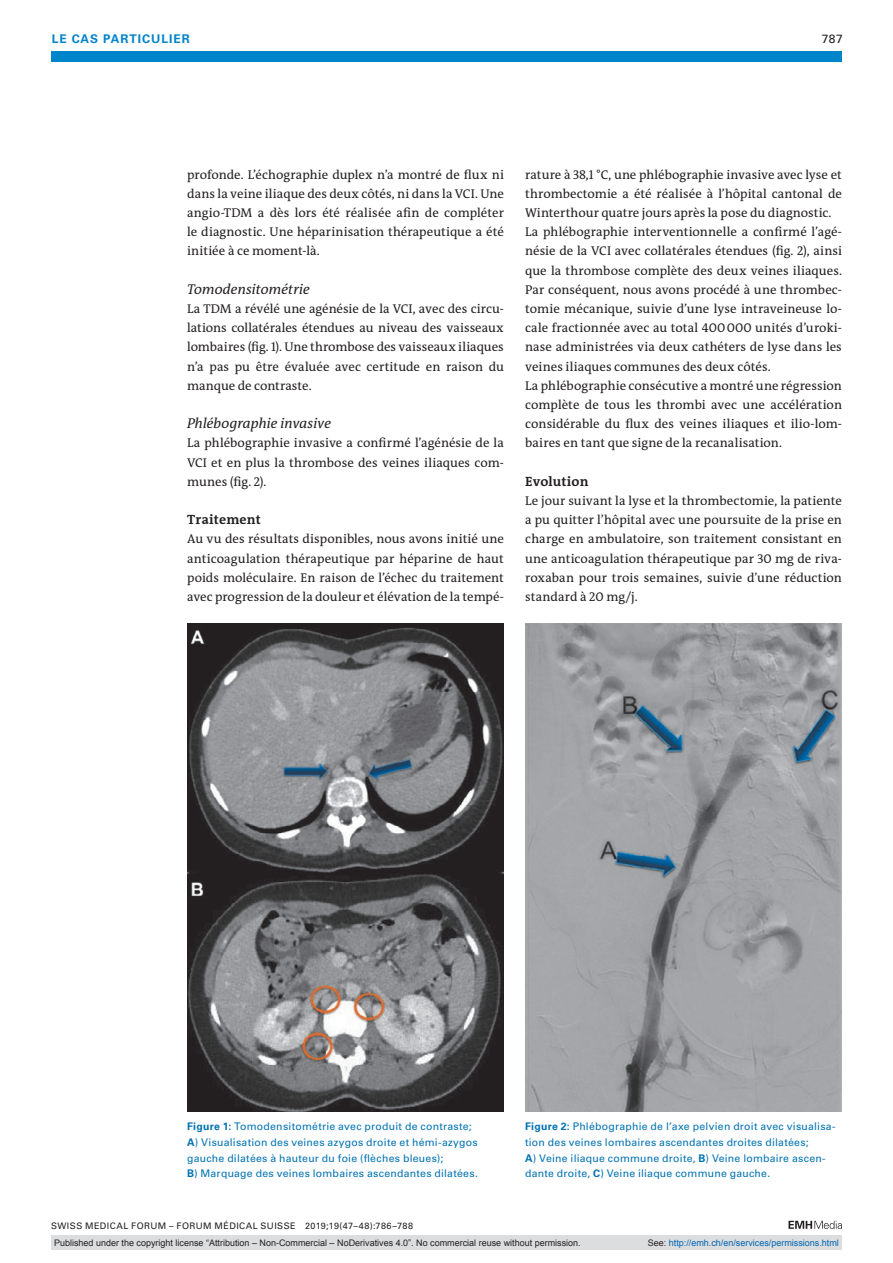
<style>
.page{position:relative;width:893px;height:1263px;background:#fff}
.page>*{position:absolute;margin:0;border:0;box-sizing:border-box;transform-origin:0 0}
.t1{font:italic 14.25px "The Antiqua B W5 Plain";letter-spacing:.005em;color:#231f20}
.t2{font:700 13.5px "The Antiqua B W7";letter-spacing:.01em;color:#231f20}
.t3{font:12.75px/19.2px "The Antiqua B W5 Plain";letter-spacing:.005em;color:#231f20;text-align:justify}
.t4{font:700 12px "Univers LT Std";color:#0084ca}
.t5{font:12px "Univers LT Std";color:#231f20}
.t6{font:10.5px/15.8px "Univers LT Std";letter-spacing:.02em;color:#0072b2}
.t7{font:9px "Arial";color:#231f20}
.t8{font:9px "Univers LT Std";letter-spacing:.05em;color:#231f20}
.t9{font:9px "Arial";color:#0166b3}
.s1{font-weight:700}
.s2{color:#231f20}
</style>
<div class="page">
<div style="left:51px;top:51px;width:791px;height:11px;background:#0084ca"></div>
<svg style="left:788px;top:1221px;width:54px;height:8px"></svg>
<img style="left:187px;top:624px;width:317px;height:488px">
<img style="left:525px;top:624px;width:317px;height:488px">
<div style="left:51px;top:1235px;width:791px;height:15px;background:#dcdddf"></div>
<p class="t4" style="left:52px;top:31px;width:30px">LE CAS</p>
<p class="t4" style="left:103px;top:31px;width:9px">PARTICULIER</p>
<p class="t5" style="left:822px;top:31px;width:23px">787</p>
<p class="t3" style="left:187px;top:165px;width:318px">profonde. L’échographie duplex n’a montré de flux ni dans la veine iliaque des deux côtés, ni dans la VCI. Une angio-TDM a dès lors été réalisée afin de compléter le diagnostic. Une héparinisation thérapeutique a été initiée à ce moment-là.</p>
<p class="t1" style="left:187px;top:280px;width:124px">Tomodensitométrie</p>
<p class="t3" style="left:187px;top:299px;width:318px">La TDM a révélé une agénésie de la VCI, avec des circu&shy;lations collatérales étendues au niveau des vaisseaux lombaires (fig. 1). Une thrombose des vaisseaux iliaques n’a pas pu être évaluée avec certitude en raison du manque de contraste.</p>
<p class="t1" style="left:187px;top:414px;width:146px">Phlébographie invasive</p>
<p class="t3" style="left:187px;top:434px;width:318px">La phlébographie invasive a confirmé l’agénésie de la VCI et en plus la thrombose des veines iliaques com&shy;munes (fig. 2).</p>
<p class="t2" style="left:187px;top:511px;width:75px">Traitement</p>
<p class="t3" style="left:187px;top:530px;width:318px">Au vu des résultats disponibles, nous avons initié une anticoagulation thérapeutique par héparine de haut poids moléculaire. En raison de l’échec du traitement avec progression de la douleur et élévation de la tempé-</p>
<p class="t3" style="left:525px;top:165px;width:318px;text-align:left">rature à 38,1 °C, une phlébographie invasive avec lyse et thrombectomie a été réalisée à l’hôpital cantonal de Winterthour quatre jours après la pose du diagnostic.<br>La phlébographie interventionnelle a confirmé l’agé&shy;nésie de la VCI avec collatérales étendues (fig. 2), ainsi que la thrombose complète des deux veines iliaques.<br>Par conséquent, nous avons procédé à une thrombec&shy;tomie mécanique, suivie d’une lyse intraveineuse lo&shy;cale fractionnée avec au total 400000 unités d’uroki&shy;nase administrées via deux cathéters de lyse dans les veines iliaques communes des deux côtés.<br>La phlébographie consécutive a montré une régression complète de tous les thrombi avec une accélération considérable du flux des veines iliaques et ilio-lom&shy;baires en tant que signe de la recanalisation.</p>
<p class="t2" style="left:525px;top:473px;width:65px">Evolution</p>
<p class="t3" style="left:525px;top:491px;width:318px">Le jour suivant la lyse et la thrombectomie, la patiente a pu quitter l’hôpital avec une poursuite de la prise en charge en ambulatoire, son traitement consistant en une anticoagulation thérapeutique par 30 mg de riva&shy;roxaban pour trois semaines, suivie d’une réduction standard à 20 mg/j.</p>
<p class="t6" style="left:187px;top:1118px;width:292px"><span class="s1">FIGURE 1:</span> Tomodensitométrie avec produit de contraste; <span class="s1">A</span>) Visualisation des veines azygos droite et hémi-azygos gauche dilatées à hauteur du foie (flèches bleues);<br><span class="s1">B</span>) Marquage des veines lombaires ascendantes dilatées.</p>
<p class="t6" style="left:525px;top:1118px;width:312px"><span class="s1">FIGURE 2:</span> Phlébographie de l’axe pelvien droit avec visualisa&shy;tion des veines lombaires ascendantes droites dilatées;<br><span class="s1">A</span>) Veine iliaque commune droite, <span class="s1">B</span>) Veine lombaire ascen&shy;dante droite, <span class="s1">C</span>) Veine iliaque commune gauche.</p>
<p class="t8" style="left:51px;top:1220px;width:364px">SWISS MEDICAL FORUM – FORUM MÉDICAL SUISSE 2019;19(47–48):786–788</p>
<p class="t7" style="left:54px;top:1237px;width:528px">Published under the copyright license “Attribution – Non-Commercial – NoDerivatives 4.0”. No commercial reuse without permission.</p>
<p class="t9" style="left:648px;top:1237px;width:193px"><span class="s2">See:</span> http://emh.ch/en/services/permissions.html</p>
</div>
